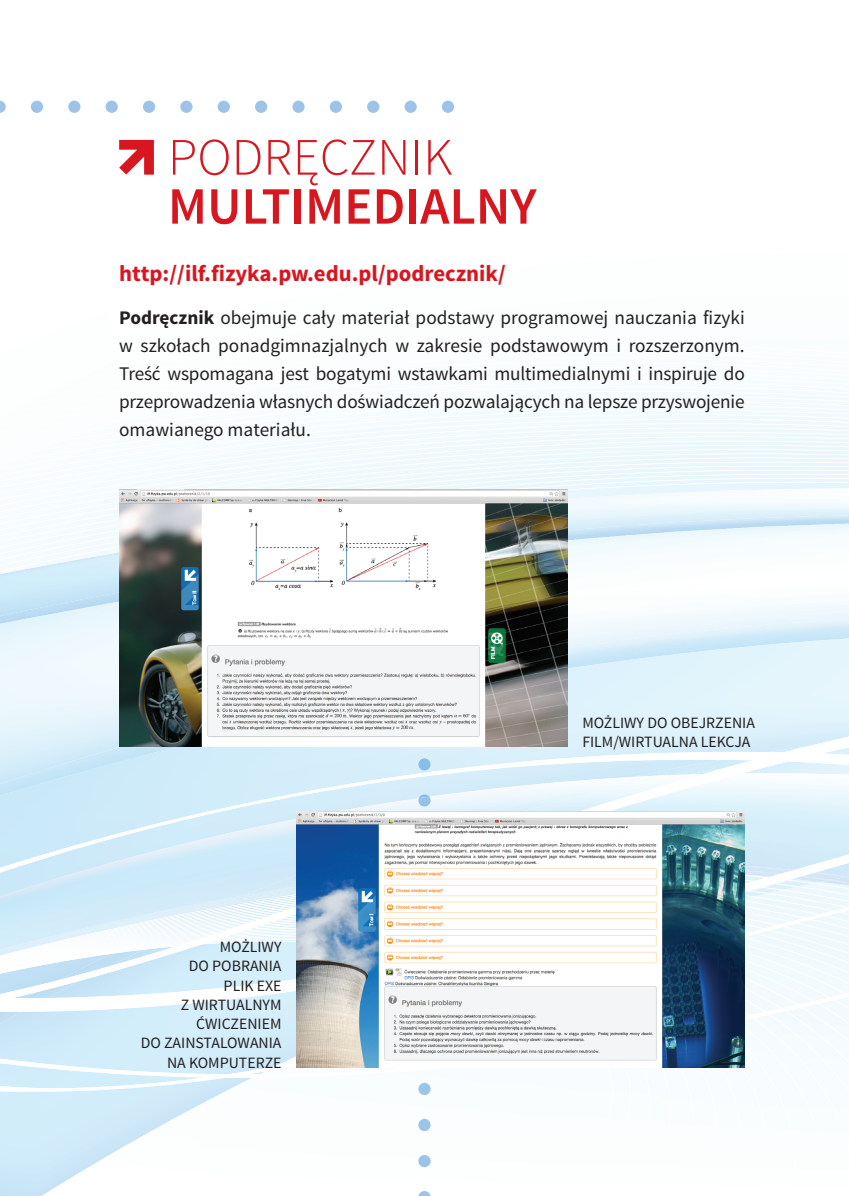
<style>
.page{position:relative;width:849px;height:1196px;background:#fff}
.page>*{position:absolute;margin:0;border:0;box-sizing:border-box;transform-origin:0 0}
.t1{font:600 52.5px "Source Sans Pro";color:#d7171f}
.t2{font:300 52.5px "Source Sans Pro";color:#d7171f}
.t3{font:700 22.75px "Source Sans Pro";color:#d7171f}
.t4{font:19.25px/28px "Source Sans Pro";letter-spacing:-.01em;color:#231f20;text-align:justify}
.t5{font:15.75px/19.2px "Source Sans Pro";color:#231f20;text-align:right}
.s1{font-weight:700}
</style>
<div class="page">
<img style="left:0;top:624px;width:848px;height:112px">
<img style="left:0;top:571px;width:848px;height:53px">
<svg style="left:0;top:1091px;width:431px;height:105px"></svg>
<svg style="left:0;top:736px;width:848px;height:16px;background:#d8edf7"></svg>
<svg style="left:0;top:872px;width:848px;height:35px;background:#d6ecf9"></svg>
<svg style="left:0;top:752px;width:848px;height:120px;fill:#d4edfa"></svg>
<svg style="left:18px;top:389px;width:830px;height:182px;fill:#f6fbfe"></svg>
<svg style="left:0;top:907px;width:848px;height:184px"></svg>
<img style="left:418px;top:746px;width:12px;height:50px">
<img style="left:418px;top:796px;width:12px;height:15px">
<img style="left:418px;top:1067px;width:12px;height:100px">
<svg style="left:418px;top:1191px;width:12px;height:5px"></svg>
<svg style="left:119px;top:140px;width:35px;height:35px"></svg>
<img style="left:31px;top:101px;width:385px;height:12px">
<svg style="left:0;top:101px;width:6px;height:12px"></svg>
<svg style="left:441px;top:101px;width:13px;height:12px"></svg>
<img style="left:297px;top:811px;width:447px;height:256px">
<img style="left:120px;top:490px;width:447px;height:256px">
<h1 class="t2" style="left:168px;top:125px;width:286px">PODRĘCZNIK</h1>
<h1 class="t1" style="left:168px;top:173px;width:370px">MULTIMEDIALNY</h1>
<p class="t3" style="left:119px;top:259px;width:388px">http://ilf.fizyka.pw.edu.pl/podrecznik/</p>
<p class="t4" style="left:119px;top:304px;width:627px"><span class="s1">Podręcznik</span> obejmuje cały materiał podstawy programowej nauczania fizyki w szkołach ponadgimnazjalnych w zakresie podstawowym i rozszerzonym.<br>Treść wspomagana jest bogatymi wstawkami multimedialnymi i inspiruje do przeprowadzenia własnych doświadczeń pozwalających na lepsze przyswojenie omawianego materiału.</p>
<p class="t5" style="left:141px;top:937px;width:142px">MOŻLIWY<br>DO POBRANIA<br>PLIK EXE<br>Z WIRTUALNYM<br>ĆWICZENIEM<br>DO ZAINSTALOWANIA<br>NA KOMPUTERZE</p>
<p class="t5" style="left:582px;top:713px;width:174px;text-align:left">MOŻLIWY DO OBEJRZENIA<br>FILM/WIRTUALNA LEKCJA</p>
</div>
